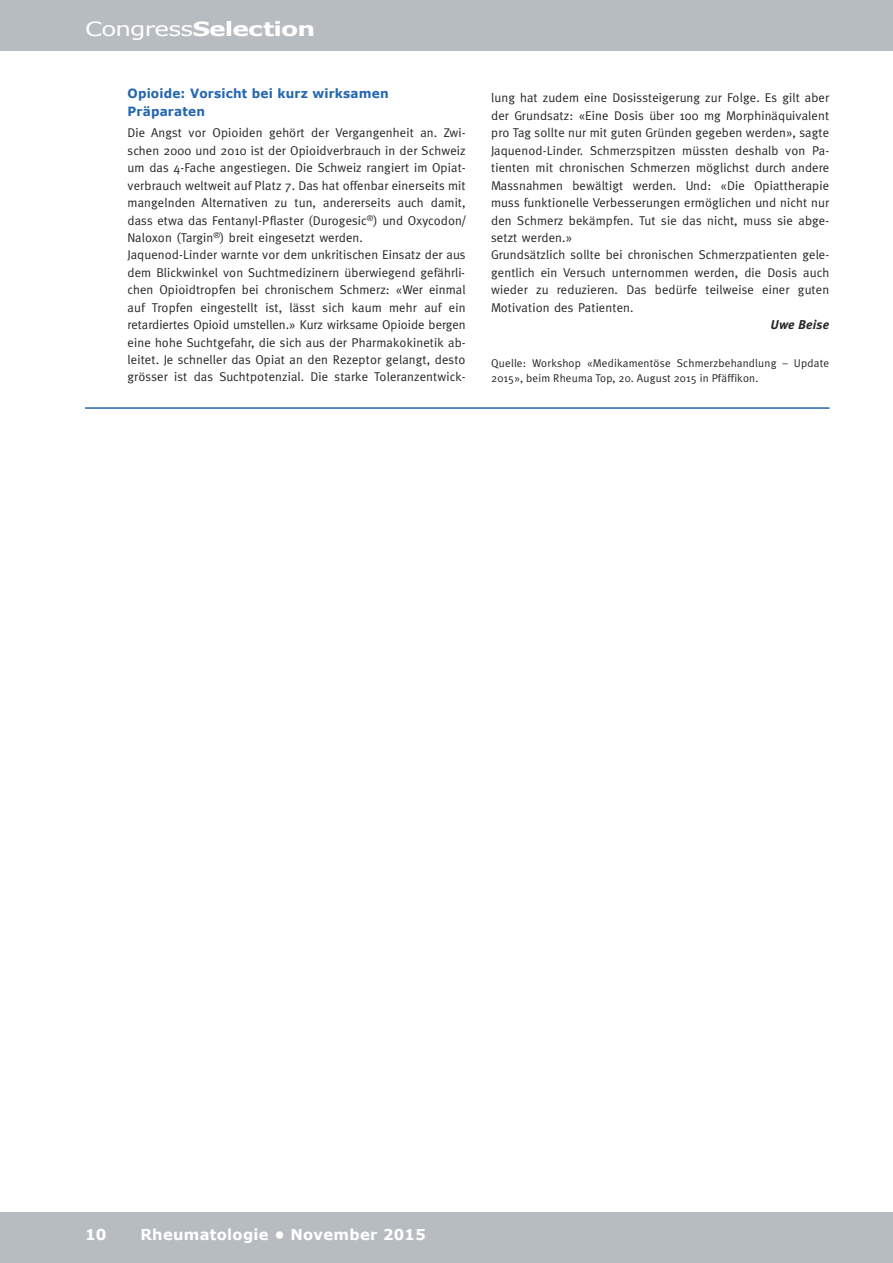
<style>
.page{position:relative;width:893px;height:1263px;background:#fff}
.page>*{position:absolute;margin:0;border:0;box-sizing:border-box;transform-origin:0 0}
.t1{font:700 19.5px "Verdana";letter-spacing:-.035em;color:#fff;scale:1.28 1}
.t2{font:700 15px "Verdana";letter-spacing:.02em;color:#fff}
.t3{font:12.75px/17.4px "Meta Plus";letter-spacing:.01em;color:#272627}
.t4{font:700 12.75px/17.4px "Verdana";letter-spacing:.015em;color:#2567b0;scale:.95 1}
.t5{font:italic 700 12.75px "Meta Plus";letter-spacing:.015em;color:#272627}
.t6{font:11.25px/15px "Meta Plus Normal";letter-spacing:.015em;color:#272627}
.s1{font-weight:400}
</style>
<div class="page">
<div style="left:0;top:0;width:893px;height:51px;background:#b6bcc0"></div>
<div style="left:0;top:1212px;width:893px;height:51px;background:#b6bcc0"></div>
<hr style="left:85px;top:407px;width:745px;height:2px;background:#2567b0">
<h1 class="t1" style="left:85px;top:17px;width:181px"><span class="s1">Congress</span>Selection</h1>
<p class="t4" style="left:128px;top:84px;width:276px">Opioide: Vorsicht bei kurz wirksamen<br>Präparaten</p>
<p class="t3" style="left:128px;top:124px;width:340px">Die Angst vor Opioiden gehört der Vergangenheit an. Zwi&shy;schen 2000 und 2010 ist der Opioidverbrauch in der Schweiz um das 4-Fache angestiegen. Die Schweiz rangiert im Opiat&shy;verbrauch weltweit auf Platz 7. Das hat offenbar einerseits mit mangelnden Alternativen zu tun, andererseits auch damit, dass etwa das Fentanyl-Pflaster (Durogesic<sup>®</sup>) und Oxycodon/ Naloxon (Targin<sup>®</sup>) breit eingesetzt werden.<br>Jaquenod-Linder warnte vor dem unkritischen Einsatz der aus dem Blickwinkel von Suchtmedizinern überwiegend gefährli&shy;chen Opioidtropfen bei chronischem Schmerz: «Wer einmal auf Tropfen eingestellt ist, lässt sich kaum mehr auf ein retardiertes Opioid umstellen.» Kurz wirksame Opioide bergen eine hohe Suchtgefahr, die sich aus der Pharmakokinetik ab&shy;leitet. Je schneller das Opiat an den Rezeptor gelangt, desto grösser ist das Suchtpotenzial. Die starke Toleranzentwick-</p>
<p class="t3" style="left:491px;top:89px;width:340px">lung hat zudem eine Dosissteigerung zur Folge. Es gilt aber der Grundsatz: «Eine Dosis über 100 mg Morphinäquivalent pro Tag sollte nur mit guten Gründen gegeben werden», sagte Jaquenod-Linder. Schmerzspitzen müssten deshalb von Pa&shy;tienten mit chronischen Schmerzen möglichst durch andere Massnahmen bewältigt werden. Und: «Die Opiattherapie muss funktionelle Verbesserungen ermöglichen und nicht nur den Schmerz bekämpfen. Tut sie das nicht, muss sie abge&shy;setzt werden.»<br>Grundsätzlich sollte bei chronischen Schmerzpatienten gele&shy;gentlich ein Versuch unternommen werden, die Dosis auch wieder zu reduzieren. Das bedürfe teilweise einer guten Motivation des Patienten.</p>
<p class="t5" style="left:770px;top:317px;width:60px">Uwe Beise</p>
<p class="t6" style="left:491px;top:355px;width:340px">Quelle: Workshop «Medikamentöse Schmerzbehandlung – Update<br>2015», beim Rheuma Top, 20. August 2015 in Pfäffikon.</p>
<p class="t2" style="left:85px;top:1225px;width:23px">10</p>
<p class="t2" style="left:140px;top:1225px;width:287px">Rheumatologie • November 2015</p>
</div>
